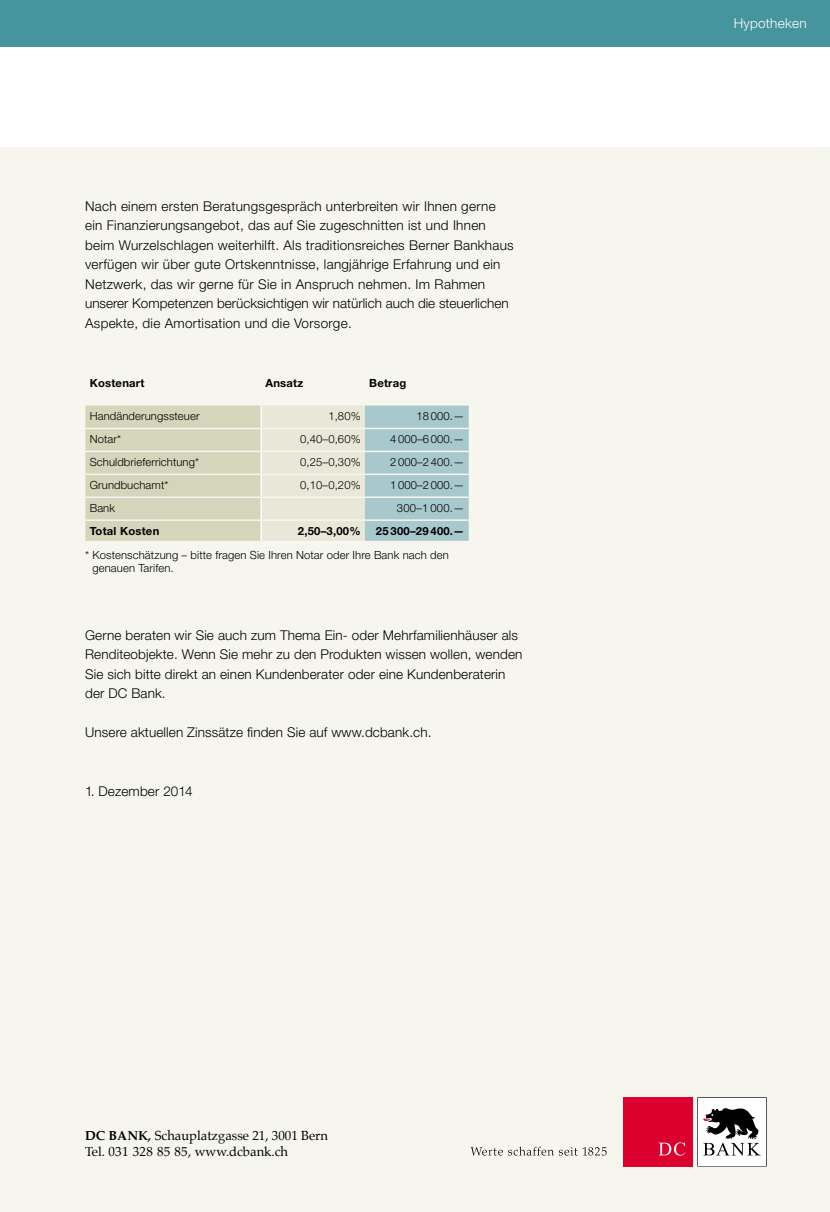
<style>
.page{position:relative;width:830px;height:1212px;background:#fff}
.page>*{position:absolute;margin:0;border:0;box-sizing:border-box;transform-origin:0 0}
.t1{font:300 13.5px/19.5px "Helvetica Neue LT Std";letter-spacing:.02em;color:#000}
.t2{font:300 13.5px "Helvetica Neue LT Std";letter-spacing:.02em;color:#fff}
.t3{font:13.05px/15.6px "Palatino";color:#000}
.t4{font:300 11.25px/13.5px "Helvetica Neue LT Std";letter-spacing:.01em;color:#000}
.t5{font:700 11.25px "Helvetica Neue LT Std";letter-spacing:.02em;color:#000}
.s1{font-weight:700}
.s2{font-weight:700;font-style:italic}
</style>
<div class="page">
<div style="left:0;top:148px;width:829px;height:1064px;background:#f6f6ef"></div>
<div style="left:0;top:0;width:829px;height:47px;background:#46949d"></div>
<svg style="left:508px;top:1147px;width:98px;height:8px"></svg>
<div style="left:623px;top:1097px;width:69px;height:69px;background:#dc002e"></div>
<svg style="left:470px;top:1147px;width:32px;height:8px"></svg>
<svg style="left:658px;top:1142px;width:27px;height:14px"></svg>
<svg style="left:697px;top:1097px;width:69px;height:69px"></svg>
<svg style="left:85px;top:406px;width:383px;height:135px;background:#ced6c7"></svg>
<hr style="left:260px;top:406px;width:2px;height:22px;background:#fff">
<hr style="left:260px;top:429px;width:2px;height:22px;background:#fff">
<hr style="left:260px;top:452px;width:2px;height:22px;background:#fff">
<hr style="left:260px;top:475px;width:2px;height:21px;background:#fff">
<hr style="left:260px;top:498px;width:2px;height:21px;background:#fff">
<hr style="left:260px;top:521px;width:2px;height:20px;background:#fff">
<hr style="left:85px;top:428px;width:176px;height:1px;background:#f6f6ef">
<hr style="left:261px;top:428px;width:104px;height:1px;background:#f6f6ef">
<hr style="left:365px;top:428px;width:103px;height:1px;background:#f6f6ef">
<hr style="left:85px;top:451px;width:176px;height:1px;background:#f6f6ef">
<hr style="left:261px;top:451px;width:104px;height:1px;background:#f6f6ef">
<hr style="left:365px;top:451px;width:103px;height:1px;background:#f6f6ef">
<hr style="left:85px;top:474px;width:176px;height:1px;background:#f6f6ef">
<hr style="left:261px;top:474px;width:104px;height:1px;background:#f6f6ef">
<hr style="left:365px;top:474px;width:103px;height:1px;background:#f6f6ef">
<hr style="left:85px;top:496px;width:176px;height:2px;background:#f6f6ef">
<hr style="left:261px;top:496px;width:104px;height:2px;background:#f6f6ef">
<hr style="left:365px;top:496px;width:103px;height:2px;background:#f6f6ef">
<hr style="left:85px;top:519px;width:176px;height:2px;background:#f6f6ef">
<hr style="left:261px;top:519px;width:104px;height:2px;background:#f6f6ef">
<hr style="left:365px;top:519px;width:103px;height:2px;background:#f6f6ef">
<p class="t1" style="left:85px;top:196px;width:430px">Nach einem ersten Beratungsgespräch unterbreiten wir Ihnen gerne ein Finanzierungsangebot, das auf Sie zugeschnitten ist und Ihnen beim Wurzelschlagen weiterhilft. Als traditionsreiches Berner Bankhaus verfügen wir über gute Ortskenntnisse, langjährige Erfahrung und ein Netzwerk, das wir gerne für Sie in Anspruch nehmen. Im Rahmen unserer Kompetenzen berücksichtigen wir natürlich auch die steuerlichen Aspekte, die Amortisation und die Vorsorge.</p>
<p class="t5" style="left:90px;top:376px;width:56px">Kostenart</p>
<p class="t5" style="left:265px;top:376px;width:39px">Ansatz</p>
<p class="t5" style="left:369px;top:376px;width:39px">Betrag</p>
<p class="t4" style="left:90px;top:409px;width:111px">Handänderungssteuer</p>
<p class="t4" style="left:328px;top:409px;width:34px">1,80%</p>
<p class="t4" style="left:416px;top:409px;width:49px">18 000.—</p>
<p class="t4" style="left:90px;top:432px;width:33px">Notar*</p>
<p class="t4" style="left:300px;top:432px;width:62px">0,40–0,60%</p>
<p class="t4" style="left:390px;top:432px;width:76px">4 000–6 000.—</p>
<p class="t4" style="left:90px;top:455px;width:111px">Schuldbrieferrichtung*</p>
<p class="t4" style="left:300px;top:455px;width:62px">0,25–0,30%</p>
<p class="t4" style="left:390px;top:455px;width:76px">2 000–2 400.—</p>
<p class="t4" style="left:90px;top:478px;width:80px">Grundbuchamt*</p>
<p class="t4" style="left:300px;top:478px;width:62px">0,10–0,20%</p>
<p class="t4" style="left:390px;top:478px;width:76px">1 000–2 000.—</p>
<p class="t4" style="left:90px;top:501px;width:27px">Bank</p>
<p class="t4" style="left:397px;top:501px;width:69px">300–1 000.—</p>
<p class="t5" style="left:90px;top:524px;width:71px">Total Kosten</p>
<p class="t5" style="left:298px;top:524px;width:64px">2,50–3,00%</p>
<p class="t5" style="left:376px;top:524px;width:90px">25 300–29 400.—</p>
<p class="t4" style="left:92px;top:548px;width:358px;text-indent:-7px">* Kostenschätzung – bitte fragen Sie Ihren Notar oder Ihre Bank nach den genauen Tarifen.</p>
<p class="t1" style="left:85px;top:625px;width:438px">Gerne beraten wir Sie auch zum Thema Ein- oder Mehrfamilienhäuser als Renditeobjekte. Wenn Sie mehr zu den Produkten wissen wollen, wenden Sie sich bitte direkt an einen Kundenberater oder eine Kundenberaterin der DC Bank.</p>
<p class="t1" style="left:85px;top:722px;width:348px">Unsere aktuellen Zinssätze finden Sie auf www.dcbank.ch.</p>
<p class="t1" style="left:85px;top:781px;width:109px">1. Dezember 2014</p>
<p class="t3" style="left:85px;top:1127px;width:244px"><span class="s1">DC BANK</span><span class="s2">,</span> Schauplatzgasse 21, 3001 Bern<br>Tel. 031 328 85 85, www.dcbank.ch</p>
<p class="t2" style="left:733px;top:15px;width:74px">Hypotheken</p>
</div>
